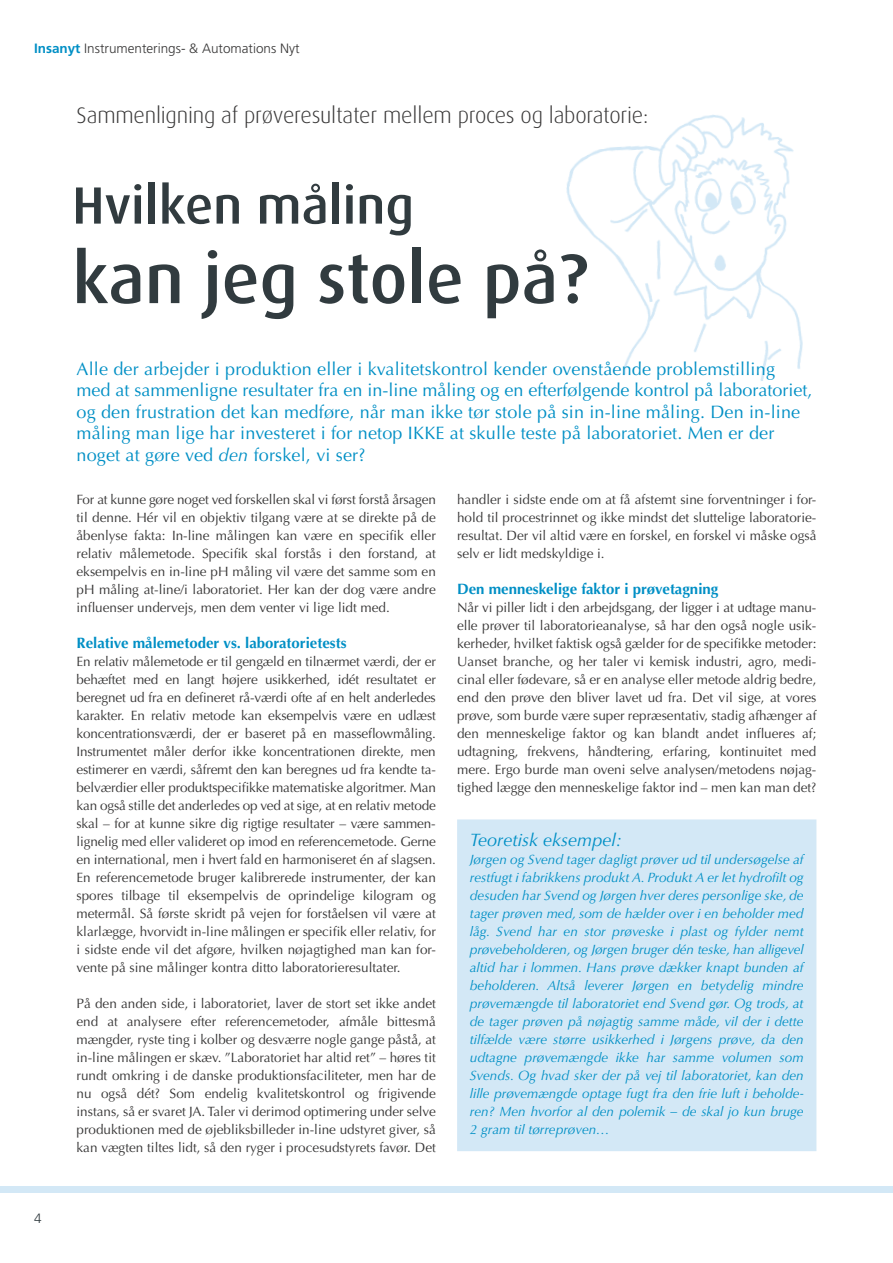
<style>
.page{position:relative;width:893px;height:1263px;background:#fff}
.page>*{position:absolute;margin:0;border:0;box-sizing:border-box;transform-origin:0 0}
.t1{font:500 70.5px "Dax";color:#313b3f}
.t2{font:500 52.5px "Dax";color:#313b3f}
.t3{font:300 22.5px "Dax";letter-spacing:-.01em;color:#373636}
.t4{font:18px/21.6px "Optima";letter-spacing:.01em;color:#008fc5}
.t5{font:italic 18px "Optima";color:#008fc5}
.t6{font:700 15px "Optima";color:#008fc5}
.t7{font:13.5px/18px "Optima";color:#373636;text-align:justify}
.t8{font:italic 13.5px/18px "Optima";color:#008fc5;text-align:justify}
.t9{font:300 13.5px "Frutiger";color:#373636}
.t10{font:300 13.5px "Frutiger";color:#313b3f}
.s1{font-weight:700;color:#008fc5}
.s2{font-style:italic}
</style>
<div class="page">
<div style="left:0;top:1186px;width:893px;height:7px;background:#d3e8f6"></div>
<img style="left:566px;top:115px;width:237px;height:266px">
<div style="left:457px;top:819px;width:359px;height:332px;background:#d3e8f6"></div>
<p class="t9" style="left:34px;top:41px;width:267px"><span class="s1">Insanyt</span> Instrumenterings- &amp; Automations Nyt</p>
<h3 class="t3" style="left:77px;top:103px;width:573px">Sammenligning af prøveresultater mellem proces og laboratorie:</h3>
<h2 class="t2" style="left:72px;top:175px;width:343px">Hvilken måling</h2>
<h1 class="t1" style="left:72px;top:238px;width:517px">kan jeg stole på?</h1>
<p class="t10" style="left:34px;top:1211px;width:9px">4</p>
<p class="t4" style="left:77px;top:358px;width:737px">Alle der arbejder i produktion eller i kvalitetskontrol kender ovenstående problemstilling med at sammenligne resultater fra en in-line måling og en efterfølgende kontrol på laboratoriet, og den frustration det kan medføre, når man ikke tør stole på sin in-line måling. Den in-line måling man lige har investeret i for netop IKKE at skulle teste på laboratoriet. Men er der noget at gøre ved <span class="s2">den</span> forskel, vi ser?</p>
<p class="t7" style="left:457px;top:491px;width:361px">handler i sidste ende om at få afstemt sine forventninger i for&shy;hold til procestrinnet og ikke mindst det sluttelige laboratorie&shy;resultat. Der vil altid være en forskel, en forskel vi måske også selv er lidt medskyldige i.</p>
<p class="t6" style="left:457px;top:580px;width:263px">Den menneskelige faktor i prøvetagning</p>
<p class="t7" style="left:457px;top:599px;width:361px">Når vi piller lidt i den arbejdsgang, der ligger i at udtage manu&shy;elle prøver til laboratorieanalyse, så har den også nogle usik&shy;kerheder, hvilket faktisk også gælder for de specifikke metoder:<br>Uanset branche, og her taler vi kemisk industri, agro, medi&shy;cinal eller fødevare, så er en analyse eller metode aldrig bedre, end den prøve den bliver lavet ud fra. Det vil sige, at vores prøve, som burde være super repræsentativ, stadig afhænger af den menneskelige faktor og kan blandt andet influeres af; udtagning, frekvens, håndtering, erfaring, kontinuitet med mere. Ergo burde man oveni selve analysen/metodens nøjag&shy;tighed lægge den menneskelige faktor ind – men kan man det?</p>
<h3 class="t5" style="left:470px;top:829px;width:153px">Teoretisk eksempel:</h3>
<p class="t8" style="left:470px;top:851px;width:335px">Jørgen og Svend tager dagligt prøver ud til undersøgelse af restfugt i fabrikkens produkt A. Produkt A er let hydrofilt og desuden har Svend og Jørgen hver deres personlige ske, de tager prøven med, som de hælder over i en beholder med låg. Svend har en stor prøveske i plast og fylder nemt prøvebeholderen, og Jørgen bruger dén teske, han alligevel altid har i lommen. Hans prøve dækker knapt bunden af beholderen. Altså leverer Jørgen en betydelig mindre prøvemængde til laboratoriet end Svend gør. Og trods, at de tager prøven på nøjagtig samme måde, vil der i dette tilfælde være større usikkerhed i Jørgens prøve, da den udtagne prøvemængde ikke har samme volumen som Svends. Og hvad sker der på vej til laboratoriet, kan den lille prøvemængde optage fugt fra den frie luft i beholde&shy;ren? Men hvorfor al den polemik – de skal jo kun bruge 2 gram til tørreprøven…</p>
<p class="t7" style="left:77px;top:491px;width:361px">For at kunne gøre noget ved forskellen skal vi først forstå årsagen til denne. Hér vil en objektiv tilgang være at se direkte på de åbenlyse fakta: In-line målingen kan være en specifik eller relativ målemetode. Specifik skal forstås i den forstand, at eksempelvis en in-line pH måling vil være det samme som en pH måling at-line/i laboratoriet. Her kan der dog være andre influenser undervejs, men dem venter vi lige lidt med.</p>
<p class="t6" style="left:77px;top:634px;width:271px">Relative målemetoder vs. laboratorietests</p>
<p class="t7" style="left:77px;top:653px;width:361px">En relativ målemetode er til gengæld en tilnærmet værdi, der er behæftet med en langt højere usikkerhed, idét resultatet er beregnet ud fra en defineret rå-værdi ofte af en helt anderledes karakter. En relativ metode kan eksempelvis være en udlæst koncentrationsværdi, der er baseret på en masseflowmåling.<br>Instrumentet måler derfor ikke koncentrationen direkte, men estimerer en værdi, såfremt den kan beregnes ud fra kendte ta&shy;belværdier eller produktspecifikke matematiske algoritmer. Man kan også stille det anderledes op ved at sige, at en relativ metode skal – for at kunne sikre dig rigtige resultater – være sammen&shy;lignelig med eller valideret op imod en referencemetode. Gerne en international, men i hvert fald en harmoniseret én af slagsen.<br>En referencemetode bruger kalibrerede instrumenter, der kan spores tilbage til eksempelvis de oprindelige kilogram og metermål. Så første skridt på vejen for forståelsen vil være at klarlægge, hvorvidt in-line målingen er specifik eller relativ, for i sidste ende vil det afgøre, hvilken nøjagtighed man kan for&shy;vente på sine målinger kontra ditto laboratorieresultater.</p>
<p class="t7" style="left:77px;top:995px;width:361px">På den anden side, i laboratoriet, laver de stort set ikke andet end at analysere efter referencemetoder, afmåle bittesmå mængder, ryste ting i kolber og desværre nogle gange påstå, at in-line målingen er skæv. ”Laboratoriet har altid ret” – høres tit rundt omkring i de danske produktionsfaciliteter, men har de nu også dét? Som endelig kvalitetskontrol og frigivende instans, så er svaret JA. Taler vi derimod optimering under selve produktionen med de øjebliksbilleder in-line udstyret giver, så kan vægten tiltes lidt, så den ryger i procesudstyrets favør. Det</p>
</div>
